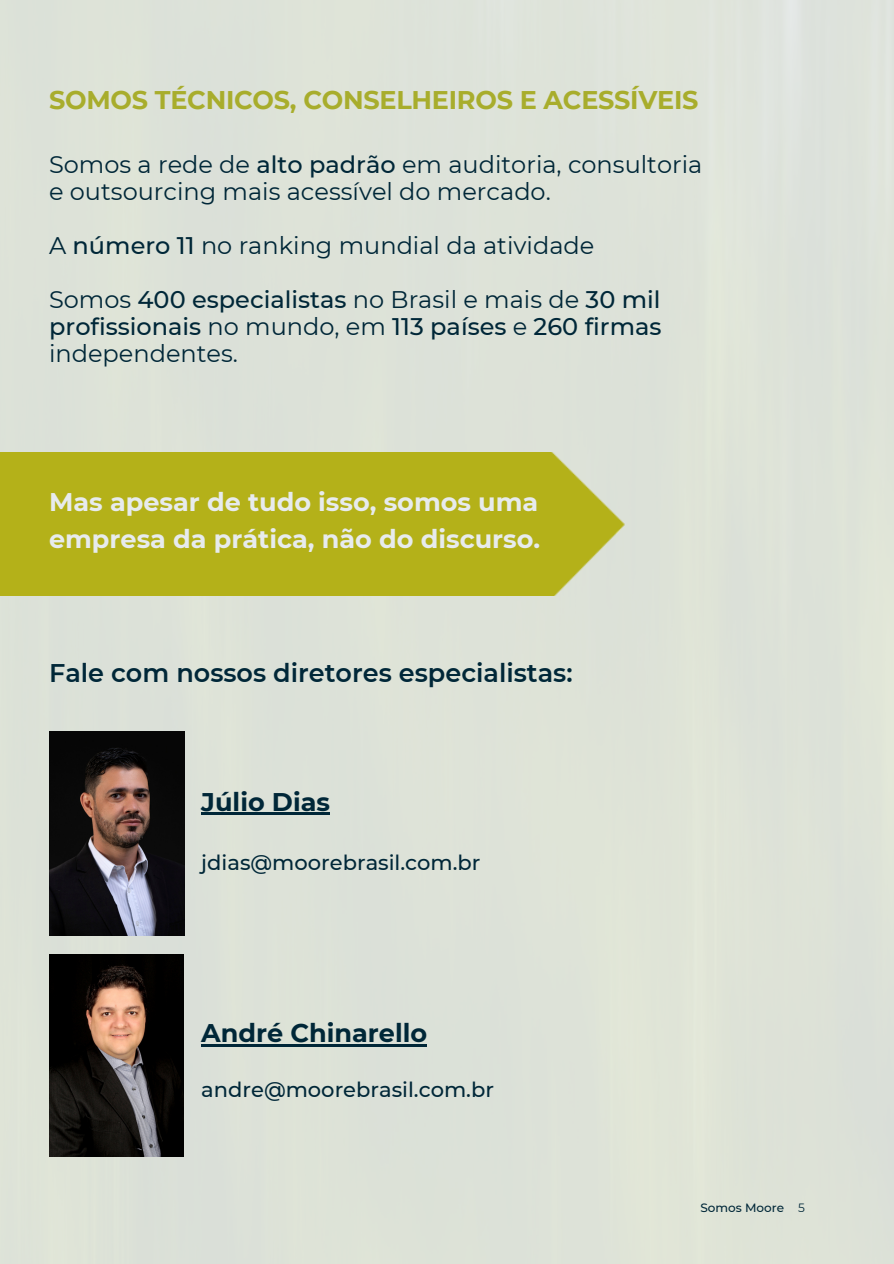
<style>
.page{position:relative;width:894px;height:1264px;background:#fff}
.page>*{position:absolute;margin:0;border:0;box-sizing:border-box;transform-origin:0 0}
.t1{font:700 25.5px/37.2px "Montserrat";color:#e7ebed}
.t2{font:700 25.5px "Montserrat";letter-spacing:-.01em;color:#a8ad2c}
.t3{font:600 25.5px "Montserrat";color:#002738}
.t4{font:700 25.5px "Montserrat";color:#002738}
.t5{font:24px "Montserrat";color:#002738}
.t6{font:500 24px/27px "Montserrat";color:#002738;text-align:justify}
.t7{font:500 21px "Montserrat";color:#002738}
.t8{font:500 12px "Montserrat";color:#002738}
.t9{font:12px "Montserrat";color:#002738}
.s1{font-weight:500}
.s2{font-weight:400}
</style>
<div class="page">
<div style="left:0;top:0;width:893px;height:1263px;background:#dde2d8"></div>
<img style="left:49px;top:731px;width:135px;height:204px">
<img style="left:49px;top:954px;width:135px;height:202px">
<img style="left:0;top:453px;width:893px;height:143px">
<hr style="left:201px;top:812px;width:129px;height:3px;background:#002738">
<hr style="left:201px;top:1044px;width:226px;height:2px;background:#002738">
<p class="t2" style="left:49px;top:84px;width:650px">SOMOS TÉCNICOS, CONSELHEIROS E ACESSÍVEIS</p>
<p class="t5" style="left:49px;top:150px;width:654px">Somos a rede de <span class="s1">alto padrão</span> em auditoria, consultoria</p>
<p class="t5" style="left:49px;top:177px;width:503px">e outsourcing mais acessível do mercado.</p>
<p class="t5" style="left:49px;top:231px;width:546px">A <span class="s1">número 11</span> no ranking mundial da atividade</p>
<p class="t6" style="left:49px;top:286px;width:613px"><span class="s2">Somos</span> 400 especialistas <span class="s2">no Brasil e mais de</span> 30 mil profissionais <span class="s2">no mundo, em</span> 113 países <span class="s2">e</span> 260 firmas <span class="s2">independentes.</span></p>
<p class="t1" style="left:49px;top:483px;width:492px">Mas apesar de tudo isso, somos uma empresa da prática, não do discurso.</p>
<p class="t3" style="left:49px;top:657px;width:525px">Fale com nossos diretores especialistas:</p>
<p class="t4" style="left:201px;top:785px;width:130px">Júlio Dias</p>
<p class="t7" style="left:201px;top:849px;width:281px">jdias@moorebrasil.com.br</p>
<p class="t4" style="left:201px;top:1017px;width:227px">André Chinarello</p>
<p class="t7" style="left:201px;top:1076px;width:294px">andre@moorebrasil.com.br</p>
<p class="t8" style="left:700px;top:1200px;width:85px">Somos Moore</p>
<p class="t9" style="left:797px;top:1200px;width:8px">5</p>
</div>
